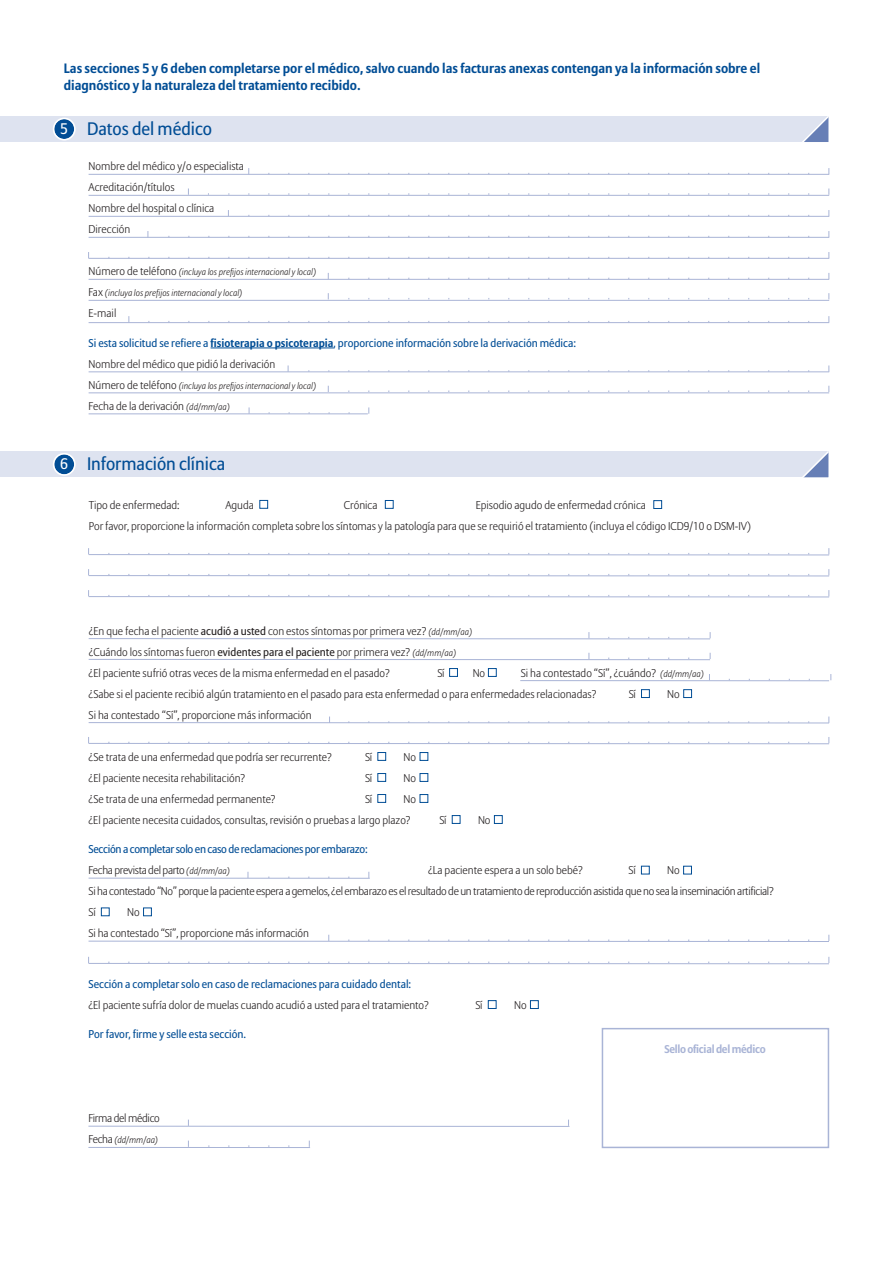
<style>
.page{position:relative;width:893px;height:1263px;background:#fff}
.page>*{position:absolute;margin:0;border:0;box-sizing:border-box;transform-origin:0 0}
.t1{font:18px "Allianz Sans";color:#014d95}
.t2{font:700 13.5px/16.8px "Allianz Sans";color:#014d95}
.t3{font:300 11.25px/21px "Allianz Sans";color:#231f20}
.t4{font:11.25px/21px "Allianz Sans";color:#014d95}
.t5{font:300 11.25px/20.9px "Allianz Sans";letter-spacing:-.025em;color:#231f20}
.t6{font:11.25px/21px "Allianz Sans";letter-spacing:-.025em;color:#014d95}
.t7{font:700 11.25px "Allianz Sans";letter-spacing:-.025em;color:#a9b4d6}
.t8{font:italic 300 9px "Allianz Sans";color:#231f20}
.s1{font-size:15.3px;color:#fff}
.s2{font-style:normal;font-size:11.25px}
.s3{font-weight:700}
.s4{font-weight:300;color:#231f20}
.s5{font-style:italic;font-size:9px}
.s6{font-weight:400}
.s7{font-weight:300;font-style:italic;font-size:9px;color:#231f20}
</style>
<div class="page">
<hr style="left:89px;top:554px;width:740px;height:1px;background:#a9b4d6">
<hr style="left:89px;top:575px;width:740px;height:1px;background:#a9b4d6">
<hr style="left:89px;top:596px;width:740px;height:1px;background:#a9b4d6">
<hr style="left:89px;top:638px;width:621px;height:1px;background:#a9b4d6">
<hr style="left:89px;top:659px;width:621px;height:1px;background:#a9b4d6">
<hr style="left:520px;top:680px;width:309px;height:1px;background:#a9b4d6">
<hr style="left:89px;top:722px;width:740px;height:1px;background:#a9b4d6">
<hr style="left:89px;top:743px;width:740px;height:1px;background:#a9b4d6">
<hr style="left:89px;top:878px;width:281px;height:1px;background:#a9b4d6">
<hr style="left:89px;top:941px;width:740px;height:1px;background:#a9b4d6">
<hr style="left:89px;top:963px;width:740px;height:1px;background:#a9b4d6">
<hr style="left:88px;top:1126px;width:481px;height:1px;background:#a9b4d6">
<hr style="left:88px;top:1147px;width:222px;height:1px;background:#a9b4d6">
<div style="left:259px;top:500px;width:9px;height:9px;border:1px solid #014d95"></div>
<div style="left:385px;top:500px;width:8px;height:9px;border:1px solid #014d95"></div>
<div style="left:653px;top:500px;width:9px;height:9px;border:1px solid #014d95"></div>
<div style="left:449px;top:668px;width:9px;height:9px;border:1px solid #014d95"></div>
<div style="left:488px;top:668px;width:9px;height:9px;border:1px solid #014d95"></div>
<div style="left:641px;top:689px;width:9px;height:9px;border:1px solid #014d95"></div>
<div style="left:683px;top:689px;width:9px;height:9px;border:1px solid #014d95"></div>
<div style="left:377px;top:752px;width:9px;height:9px;border:1px solid #014d95"></div>
<div style="left:420px;top:752px;width:8px;height:9px;border:1px solid #014d95"></div>
<div style="left:377px;top:773px;width:9px;height:9px;border:1px solid #014d95"></div>
<div style="left:420px;top:773px;width:8px;height:9px;border:1px solid #014d95"></div>
<div style="left:377px;top:794px;width:9px;height:9px;border:1px solid #014d95"></div>
<div style="left:420px;top:794px;width:8px;height:9px;border:1px solid #014d95"></div>
<div style="left:452px;top:815px;width:8px;height:9px;border:1px solid #014d95"></div>
<div style="left:494px;top:815px;width:9px;height:9px;border:1px solid #014d95"></div>
<div style="left:641px;top:866px;width:9px;height:8px;border:1px solid #014d95"></div>
<div style="left:683px;top:866px;width:9px;height:8px;border:1px solid #014d95"></div>
<div style="left:101px;top:907px;width:9px;height:9px;border:1px solid #014d95"></div>
<div style="left:143px;top:907px;width:9px;height:9px;border:1px solid #014d95"></div>
<div style="left:488px;top:1000px;width:8px;height:9px;border:1px solid #014d95"></div>
<div style="left:530px;top:1000px;width:9px;height:9px;border:1px solid #014d95"></div>
<hr style="left:89px;top:174px;width:740px;height:1px;background:#a9b4d6">
<hr style="left:89px;top:195px;width:740px;height:1px;background:#a9b4d6">
<hr style="left:89px;top:216px;width:740px;height:1px;background:#a9b4d6">
<hr style="left:89px;top:237px;width:740px;height:1px;background:#a9b4d6">
<hr style="left:89px;top:258px;width:740px;height:1px;background:#a9b4d6">
<hr style="left:89px;top:279px;width:740px;height:1px;background:#a9b4d6">
<hr style="left:89px;top:300px;width:740px;height:1px;background:#a9b4d6">
<hr style="left:89px;top:322px;width:740px;height:1px;background:#a9b4d6">
<hr style="left:211px;top:348px;width:123px;height:1px;background:#014d95">
<hr style="left:89px;top:372px;width:740px;height:1px;background:#a9b4d6">
<hr style="left:89px;top:393px;width:740px;height:1px;background:#a9b4d6">
<hr style="left:89px;top:414px;width:279px;height:1px;background:#a9b4d6">
<div style="left:602px;top:1028px;width:227px;height:120px;border:2px solid #a9b4d6"></div>
<div style="left:0;top:116px;width:828px;height:26px;background:#dee3f0"></div>
<svg style="left:53px;top:118px;width:23px;height:22px"></svg>
<svg style="left:802px;top:116px;width:27px;height:26px"></svg>
<div style="left:0;top:452px;width:828px;height:25px;background:#dee3f0"></div>
<svg style="left:53px;top:453px;width:23px;height:23px"></svg>
<svg style="left:797px;top:451px;width:32px;height:27px"></svg>
<p class="t2" style="left:64px;top:61px;width:698px">Las secciones 5 y 6 deben completarse por el médico, salvo cuando las facturas anexas contengan ya la información sobre el diagnóstico y la naturaleza del tratamiento recibido.</p>
<h1 class="t1" style="left:60px;top:121px;width:153px"><span class="s1">5</span> Datos del médico</h1>
<p class="t3" style="left:89px;top:157px;width:157px">Nombre del médico y/o especialista<br>Acreditación/títulos<br>Nombre del hospital o clínica<br>Dirección</p>
<p class="t8" style="left:89px;top:268px;width:229px"><span class="s2">Número de teléfono</span> (incluya los prefijos internacionaly local)</p>
<p class="t8" style="left:89px;top:289px;width:155px"><span class="s2">Fax</span> (incluya los prefijos internacional y local)</p>
<p class="t3" style="left:89px;top:304px;width:29px">E-mail</p>
<p class="t4" style="left:89px;top:333px;width:489px">Si esta solicitud se refiere a <span class="s3">fisioterapia o psicoterapia</span>, proporcione información sobre la derivación médica:<br><span class="s4">Nombre del médico que pidió la derivación</span></p>
<p class="t8" style="left:89px;top:382px;width:229px"><span class="s2">Número de teléfono</span> (incluya los prefijos internacionaly local)</p>
<p class="t3" style="left:89px;top:396px;width:143px">Fecha de la derivación <span class="s5">(dd/mm/aa)</span></p>
<h1 class="t1" style="left:60px;top:456px;width:166px"><span class="s1">6</span> Información clínica</h1>
<p class="t3" style="left:89px;top:495px;width:92px">Tipo de enfermedad:</p>
<p class="t3" style="left:225px;top:495px;width:30px">Aguda</p>
<p class="t3" style="left:344px;top:495px;width:35px">Crónica</p>
<p class="t3" style="left:89px;top:495px;width:664px;text-indent:387px">Episodio agudo de enfermedad crónica<br>Por favor, proporcione la información completa sobre los síntomas y la patología para que se requirió el tratamiento (incluya el código ICD9/10 o DSM-IV)</p>
<p class="t3" style="left:89px;top:621px;width:385px">¿En que fecha el paciente <span class="s6">acudió a usted</span> con estos síntomas por primera vez? <span class="s5">(dd/mm/aa) </span>¿Cuándo los síntomas fueron <span class="s6">evidentes para el paciente</span> por primera vez? <span class="s5">(dd/mm/aa)<br></span>¿El paciente sufrió otras veces de la misma enfermedad en el pasado?</p>
<p class="t3" style="left:89px;top:663px;width:617px;text-indent:432px">Si ha contestado “Sí”, ¿cuándo? <span class="s5">(dd/mm/aa) </span>¿Sabe si el paciente recibió algún tratamiento en el pasado para esta enfermedad o para enfermedades relacionadas?</p>
<p class="t3" style="left:437px;top:663px;width:9px">Sí</p>
<p class="t3" style="left:473px;top:663px;width:14px">No</p>
<p class="t3" style="left:629px;top:684px;width:9px">Sí</p>
<p class="t3" style="left:667px;top:684px;width:14px">No</p>
<p class="t3" style="left:89px;top:705px;width:225px">Si ha contestado “Sí”, proporcione más información</p>
<p class="t3" style="left:89px;top:747px;width:245px">¿Se trata de una enfermedad que podría ser recurrente?</p>
<p class="t3" style="left:365px;top:747px;width:9px">Sí</p>
<p class="t3" style="left:404px;top:747px;width:14px">No</p>
<p class="t3" style="left:89px;top:768px;width:158px">¿El paciente necesita rehabilitación?</p>
<p class="t3" style="left:365px;top:768px;width:9px">Sí</p>
<p class="t3" style="left:404px;top:768px;width:14px">No</p>
<p class="t3" style="left:89px;top:789px;width:189px">¿Se trata de una enfermedad permanente?</p>
<p class="t3" style="left:365px;top:789px;width:9px">Sí</p>
<p class="t3" style="left:89px;top:789px;width:329px;text-indent:315px">No ¿El paciente necesita cuidados, consultas, revisión o pruebas a largo plazo?</p>
<p class="t3" style="left:439px;top:810px;width:9px">Sí</p>
<p class="t3" style="left:478px;top:810px;width:14px">No</p>
<p class="t6" style="left:89px;top:840px;width:281px">Seccióna completarsolo encasode reclamacionespor embarazo:<br><span class="s4">Fecha prevista del parto</span> <span class="s7">(dd/mm/aa)</span></p>
<p class="t3" style="left:428px;top:861px;width:156px">¿La paciente espera a un solo bebé?</p>
<p class="t3" style="left:629px;top:861px;width:9px">Sí</p>
<p class="t5" style="left:89px;top:861px;width:687px;text-indent:579px">No<br>Siha contestado “No” porque la paciente espera a gemelos, ¿el embarazo es elresultado deuntratamiento de reproducciónasistida queno sea la inseminaciónartificial?<br>Sí</p>
<p class="t3" style="left:89px;top:902px;width:222px;text-indent:39px">No<br>Si ha contestado “Sí”, proporcione más información</p>
<p class="t4" style="left:88px;top:974px;width:324px">Sección a completar solo en caso de reclamaciones para cuidado dental:</p>
<p class="t3" style="left:88px;top:995px;width:342px">¿El paciente sufría dolor de muelas cuando acudió a usted para el tratamiento?</p>
<p class="t3" style="left:475px;top:995px;width:9px">Sí</p>
<p class="t3" style="left:514px;top:995px;width:14px">No</p>
<p class="t4" style="left:88px;top:1024px;width:159px">Por favor, firme y selle esta sección.</p>
<p class="t5" style="left:88px;top:1109px;width:73px">Firma delmédico</p>
<p class="t8" style="left:88px;top:1136px;width:71px"><span class="s2">Fecha</span> (dd/mm/aa)</p>
<p class="t7" style="left:664px;top:1045px;width:103px">Sellooficialdelmédico</p>
</div>
